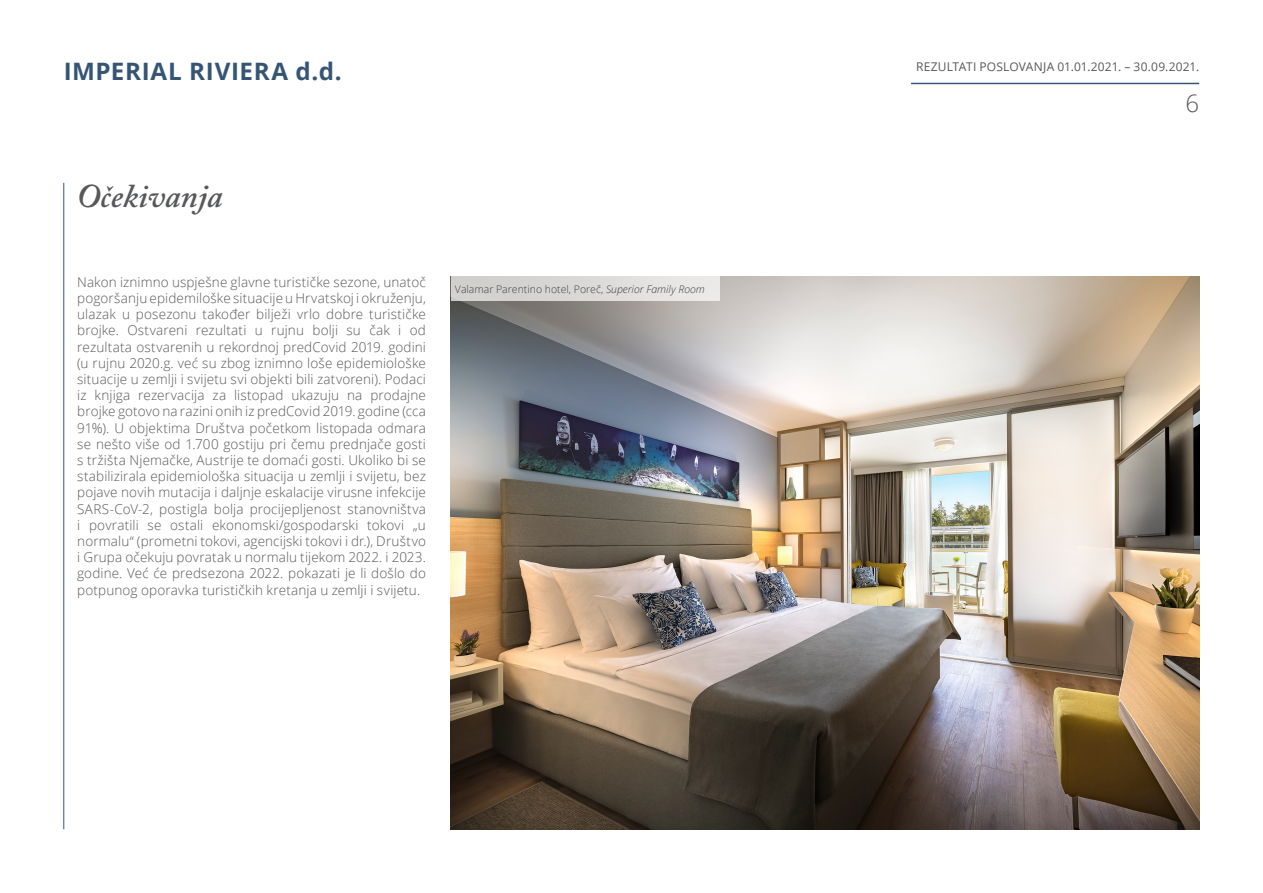
<style>
.page{position:relative;width:1263px;height:893px;background:#fff}
.page>*{position:absolute;margin:0;border:0;box-sizing:border-box;transform-origin:0 0}
.IZVJ_-_naslov{font:italic 600 33px "Adobe Caslon Pro";color:#57585a}
.t1{font:700 24px "Open Sans";letter-spacing:.03em;color:#365575}
.t2{font:300 24px "Open Sans";color:#57585a}
.IZVJ_-_tekst_bullets{font:300 13.5px/16.2px "Open Sans";letter-spacing:.01em;color:#57585a;text-align:justify}
.t3{font:12px "Open Sans";letter-spacing:.01em;color:#57585a}
.t4{font:300 10.5px "Open Sans";color:#3e3e3f}
.s1{font-style:italic}
</style>
<div class="page">
<hr style="left:911px;top:83px;width:288px;height:1px;background:#365575">
<hr style="left:64px;top:183px;width:1px;height:646px;background:#365575">
<img style="left:451px;top:276px;width:748px;height:553px">
<div style="left:451px;top:276px;width:269px;height:24px;background:linear-gradient(to right,#ceccca,#eceae8)"></div>
<h2 class="t1" style="left:64px;top:54px;width:279px">IMPERIAL RIVIERA d.d.</h2>
<p class="t3" style="left:916px;top:58px;width:284px">REZULTATI POSLOVANJA 01.01.2021. – 30.09.2021.</p>
<p class="IZVJ_-_naslov" style="left:76px;top:176px;width:148px">Očekivanja</p>
<p class="IZVJ_-_tekst_bullets" style="left:77px;top:273px;width:350px">Nakon iznimno uspješne glavne turističke sezone, unatoč pogoršanju epidemiloške situacijeu Hrvatskoji okruženju, ulazak u posezonu također bilježi vrlo dobre turističke brojke. Ostvareni rezultati u rujnu bolji su čak i od rezultata ostvarenih u rekordnoj predCovid 2019. godini (u rujnu 2020.g. već su zbog iznimno loše epidemiološke situacije u zemlji i svijetu svi objekti bili zatvoreni). Podaci iz knjiga rezervacija za listopad ukazuju na prodajne brojke gotovo na razini onih iz predCovid 2019. godine (cca 91%). U objektima Društva početkom listopada odmara se nešto više od 1.700 gostiju pri čemu prednjače gosti s tržišta Njemačke, Austrije te domaći gosti. Ukoliko bi se stabilizirala epidemiološka situacija u zemlji i svijetu, bez pojave novih mutacija i daljnje eskalacije virusne infekcije SARS-CoV-2, postigla bolja procijepljenost stanovništva i povratili se ostali ekonomski/gospodarski tokovi „u normalu“ (prometni tokovi, agencijski tokovi i dr.), Društvo i Grupa očekuju povratak u normalu tijekom 2022. i 2023. godine. Već će predsezona 2022. pokazati je li došlo do potpunog oporavka turističkih kretanja u zemlji i svijetu.</p>
<p class="t4" style="left:455px;top:282px;width:251px">Valamar Parentino hotel, Poreč, <span class="s1">Superior Family Room</span></p>
<h2 class="t2" style="left:1185px;top:87px;width:15px">6</h2>
</div>
